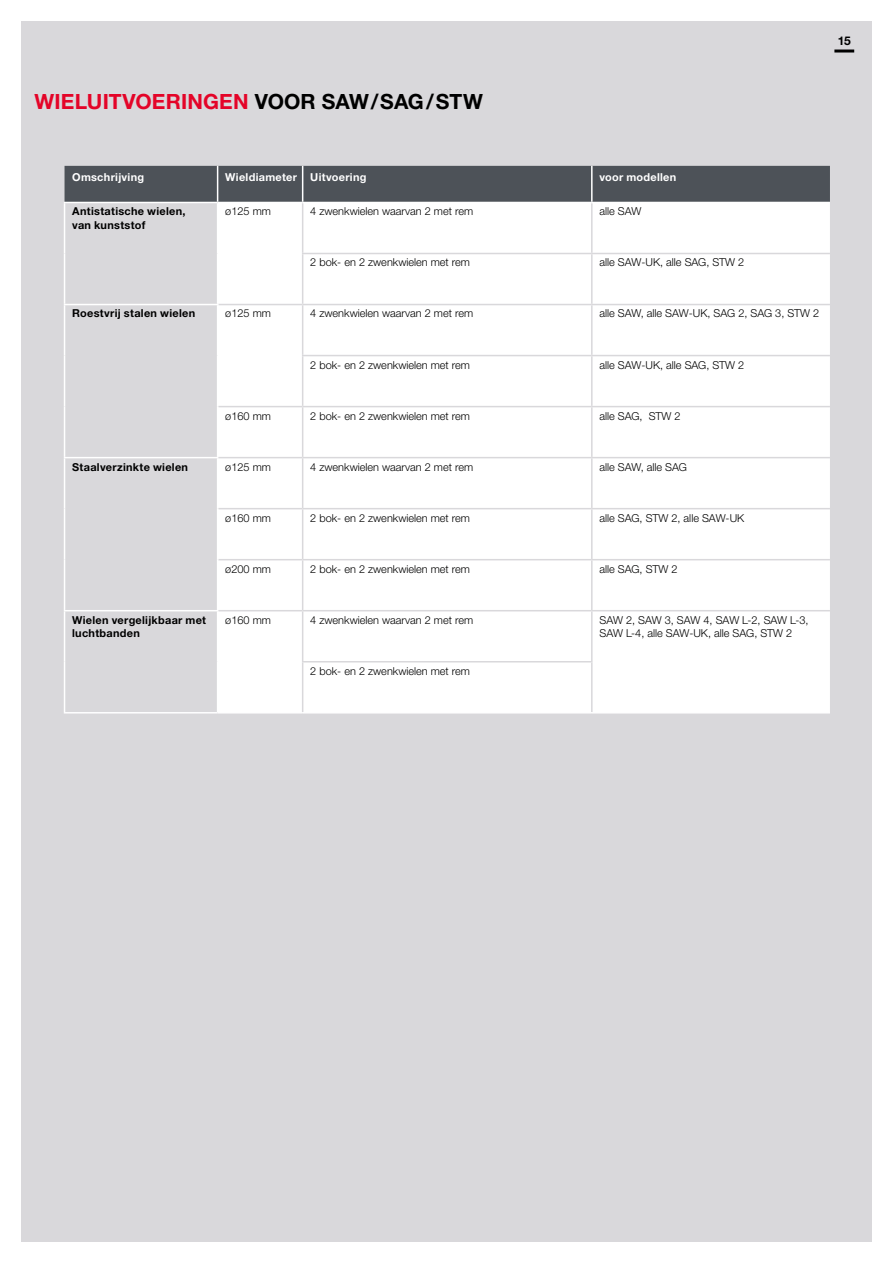
<style>
.page{position:relative;width:893px;height:1263px;background:#fff}
.page>*{position:absolute;margin:0;border:0;box-sizing:border-box;transform-origin:0 0}
.t1{font:700 21px "Helvetica Neue LTW1 G";letter-spacing:.005em;color:#e40428}
.t2{font:700 12px "Helvetica Neue LTW1 G";color:#000}
.t3{font:300 10.95px/13.5px "Helvetica Neue LTW1 G";color:#000}
.t4{font:700 10.95px/13.5px "Helvetica Neue LTW1 G";letter-spacing:.025em;color:#000}
.t5{font:700 10.95px "Helvetica Neue LTW1 G";letter-spacing:.025em;color:#fff}
.s1{color:#000}
</style>
<div class="page">
<div style="left:21px;top:21px;width:851px;height:1221px;background:#d9d8db"></div>
<div style="left:65px;top:166px;width:765px;height:36px;background:#4d5258"></div>
<svg style="left:65px;top:203px;width:152px;height:509px"></svg>
<div style="left:218px;top:203px;width:612px;height:509px;background:#fff"></div>
<hr style="left:64px;top:712px;width:154px;height:1px;background:#fff">
<hr style="left:218px;top:712px;width:85px;height:1px;background:#fff">
<hr style="left:592px;top:712px;width:238px;height:1px;background:#fff">
<hr style="left:591px;top:203px;width:2px;height:50px;background:#d9d8db">
<hr style="left:302px;top:253px;width:290px;height:1px;background:#d9d8db">
<hr style="left:592px;top:253px;width:238px;height:1px;background:#d9d8db">
<hr style="left:591px;top:254px;width:2px;height:50px;background:#d9d8db">
<hr style="left:303px;top:304px;width:289px;height:1px;background:#d9d8db">
<hr style="left:592px;top:304px;width:238px;height:1px;background:#d9d8db">
<hr style="left:591px;top:305px;width:2px;height:50px;background:#d9d8db">
<hr style="left:302px;top:355px;width:290px;height:1px;background:#d9d8db">
<hr style="left:592px;top:355px;width:238px;height:1px;background:#d9d8db">
<hr style="left:591px;top:356px;width:2px;height:50px;background:#d9d8db">
<hr style="left:303px;top:406px;width:289px;height:1px;background:#d9d8db">
<hr style="left:592px;top:406px;width:238px;height:1px;background:#d9d8db">
<hr style="left:591px;top:407px;width:2px;height:50px;background:#d9d8db">
<hr style="left:303px;top:457px;width:289px;height:1px;background:#d9d8db">
<hr style="left:302px;top:458px;width:1px;height:50px;background:#d9d8db">
<hr style="left:592px;top:457px;width:238px;height:1px;background:#d9d8db">
<hr style="left:591px;top:458px;width:2px;height:50px;background:#d9d8db">
<hr style="left:303px;top:508px;width:289px;height:1px;background:#d9d8db">
<hr style="left:592px;top:508px;width:238px;height:1px;background:#d9d8db">
<hr style="left:591px;top:509px;width:2px;height:50px;background:#d9d8db">
<hr style="left:303px;top:559px;width:289px;height:1px;background:#d9d8db">
<hr style="left:302px;top:560px;width:1px;height:50px;background:#d9d8db">
<hr style="left:592px;top:559px;width:238px;height:1px;background:#d9d8db">
<hr style="left:591px;top:560px;width:2px;height:50px;background:#d9d8db">
<hr style="left:303px;top:610px;width:289px;height:1px;background:#d9d8db">
<hr style="left:302px;top:661px;width:291px;height:1px;background:#d9d8db">
<hr style="left:592px;top:610px;width:238px;height:1px;background:#d9d8db">
<hr style="left:591px;top:611px;width:2px;height:50px;background:#d9d8db">
<hr style="left:591px;top:662px;width:2px;height:50px;background:#d9d8db">
<hr style="left:64px;top:457px;width:154px;height:1px;background:#fff">
<hr style="left:64px;top:458px;width:1px;height:51px;background:#fff">
<hr style="left:217px;top:458px;width:1px;height:51px;background:#fff">
<hr style="left:64px;top:509px;width:1px;height:51px;background:#fff">
<hr style="left:64px;top:560px;width:1px;height:50px;background:#fff">
<hr style="left:217px;top:560px;width:1px;height:50px;background:#fff">
<hr style="left:64px;top:610px;width:154px;height:1px;background:#fff">
<hr style="left:64px;top:611px;width:1px;height:51px;background:#fff">
<hr style="left:64px;top:662px;width:1px;height:50px;background:#fff">
<hr style="left:218px;top:202px;width:85px;height:1px;background:#fff">
<hr style="left:217px;top:203px;width:1px;height:50px;background:#fff">
<hr style="left:217px;top:253px;width:1px;height:51px;background:#fff">
<hr style="left:302px;top:203px;width:1px;height:50px;background:#d9d8db">
<hr style="left:302px;top:254px;width:1px;height:50px;background:#d9d8db">
<hr style="left:218px;top:304px;width:85px;height:1px;background:#d9d8db">
<hr style="left:302px;top:305px;width:1px;height:50px;background:#d9d8db">
<hr style="left:302px;top:356px;width:1px;height:50px;background:#d9d8db">
<hr style="left:217px;top:305px;width:1px;height:51px;background:#fff">
<hr style="left:217px;top:356px;width:1px;height:51px;background:#fff">
<hr style="left:218px;top:406px;width:85px;height:1px;background:#d9d8db">
<hr style="left:302px;top:407px;width:1px;height:50px;background:#d9d8db">
<hr style="left:218px;top:457px;width:85px;height:1px;background:#d9d8db">
<hr style="left:217px;top:407px;width:1px;height:50px;background:#fff">
<hr style="left:218px;top:610px;width:85px;height:1px;background:#d9d8db">
<hr style="left:302px;top:611px;width:1px;height:50px;background:#d9d8db">
<hr style="left:302px;top:662px;width:1px;height:50px;background:#d9d8db">
<hr style="left:217px;top:611px;width:1px;height:51px;background:#fff">
<hr style="left:217px;top:662px;width:1px;height:50px;background:#fff">
<hr style="left:218px;top:508px;width:85px;height:1px;background:#d9d8db">
<hr style="left:302px;top:509px;width:1px;height:50px;background:#d9d8db">
<hr style="left:218px;top:559px;width:85px;height:1px;background:#d9d8db">
<hr style="left:217px;top:509px;width:1px;height:51px;background:#fff">
<hr style="left:217px;top:166px;width:1px;height:36px;background:#fff">
<hr style="left:302px;top:166px;width:1px;height:36px;background:#fff">
<hr style="left:303px;top:202px;width:289px;height:1px;background:#fff">
<hr style="left:591px;top:166px;width:2px;height:36px;background:#fff">
<hr style="left:592px;top:202px;width:238px;height:1px;background:#fff">
<hr style="left:64px;top:304px;width:154px;height:1px;background:#fff">
<hr style="left:64px;top:202px;width:154px;height:1px;background:#fff">
<hr style="left:64px;top:203px;width:1px;height:50px;background:#fff">
<hr style="left:64px;top:253px;width:1px;height:51px;background:#fff">
<hr style="left:64px;top:305px;width:1px;height:51px;background:#fff">
<hr style="left:64px;top:356px;width:1px;height:51px;background:#fff">
<hr style="left:64px;top:407px;width:1px;height:50px;background:#fff">
<hr style="left:303px;top:712px;width:289px;height:1px;background:#fff">
<hr style="left:834px;top:50px;width:20px;height:3px;background:#000">
<h1 class="t1" style="left:34px;top:88px;width:450px">WIELUITVOERINGEN <span class="s1">VOOR SAW/SAG/STW</span></h1>
<p class="t2" style="left:838px;top:33px;width:15px">15</p>
<p class="t5" style="left:72px;top:171px;width:73px">Omschrijving</p>
<p class="t5" style="left:225px;top:171px;width:143px">Wieldiameter Uitvoering</p>
<p class="t5" style="left:599px;top:171px;width:78px">voor modellen</p>
<p class="t4" style="left:72px;top:205px;width:115px">Antistatische wielen, van kunststof</p>
<p class="t3" style="left:225px;top:205px;width:47px">ø125 mm</p>
<p class="t3" style="left:310px;top:205px;width:164px">4 zwenkwielen waarvan 2 met rem</p>
<p class="t3" style="left:599px;top:205px;width:43px">alle SAW</p>
<p class="t3" style="left:310px;top:256px;width:161px">2 bok- en 2 zwenkwielen met rem</p>
<p class="t3" style="left:599px;top:256px;width:146px">alle SAW-UK, alle SAG, STW 2</p>
<p class="t4" style="left:72px;top:307px;width:125px">Roestvrij stalen wielen</p>
<p class="t3" style="left:225px;top:307px;width:47px">ø125 mm</p>
<p class="t3" style="left:310px;top:307px;width:164px">4 zwenkwielen waarvan 2 met rem</p>
<p class="t3" style="left:599px;top:307px;width:221px">alle SAW, alle SAW-UK, SAG 2, SAG 3, STW 2</p>
<p class="t3" style="left:310px;top:358px;width:161px">2 bok- en 2 zwenkwielen met rem</p>
<p class="t3" style="left:599px;top:358px;width:146px">alle SAW-UK, alle SAG, STW 2</p>
<p class="t3" style="left:225px;top:409px;width:47px">ø160 mm</p>
<p class="t3" style="left:310px;top:409px;width:161px">2 bok- en 2 zwenkwielen met rem</p>
<p class="t3" style="left:599px;top:409px;width:83px">alle SAG, STW 2</p>
<p class="t4" style="left:72px;top:460px;width:117px">Staalverzinkte wielen</p>
<p class="t3" style="left:225px;top:460px;width:47px">ø125 mm</p>
<p class="t3" style="left:310px;top:460px;width:164px">4 zwenkwielen waarvan 2 met rem</p>
<p class="t3" style="left:599px;top:460px;width:89px">alle SAW, alle SAG</p>
<p class="t3" style="left:225px;top:511px;width:47px">ø160 mm</p>
<p class="t3" style="left:310px;top:511px;width:161px">2 bok- en 2 zwenkwielen met rem</p>
<p class="t3" style="left:599px;top:511px;width:146px">alle SAG, STW 2, alle SAW-UK</p>
<p class="t3" style="left:225px;top:562px;width:47px">ø200 mm</p>
<p class="t3" style="left:310px;top:562px;width:161px">2 bok- en 2 zwenkwielen met rem</p>
<p class="t3" style="left:599px;top:562px;width:80px">alle SAG, STW 2</p>
<p class="t4" style="left:72px;top:613px;width:135px">Wielen vergelijkbaar met luchtbanden</p>
<p class="t3" style="left:225px;top:613px;width:47px">ø160 mm</p>
<p class="t3" style="left:310px;top:613px;width:164px">4 zwenkwielen waarvan 2 met rem</p>
<p class="t3" style="left:599px;top:613px;width:211px">SAW 2, SAW 3, SAW 4, SAW L-2, SAW L-3,<br>SAW L-4, alle SAW-UK, alle SAG, STW 2</p>
<p class="t3" style="left:310px;top:664px;width:161px">2 bok- en 2 zwenkwielen met rem</p>
</div>
